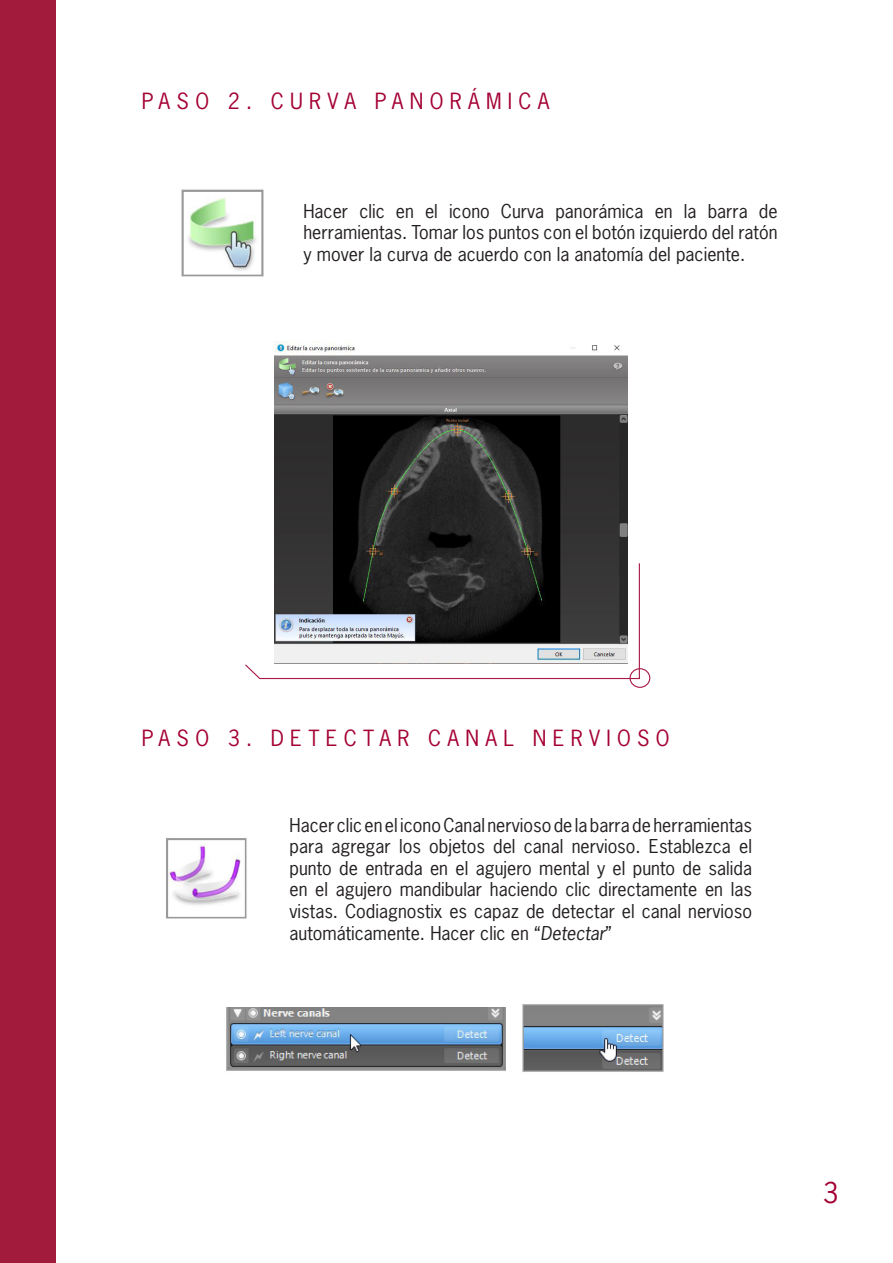
<style>
.page{position:relative;width:893px;height:1263px;background:#fff}
.page>*{position:absolute;margin:0;border:0;box-sizing:border-box;transform-origin:0 0}
.t1{font:27px "News Gothic Std";color:#a40133}
.t2{font:21px "News Gothic Std";letter-spacing:.3em;color:#a40133}
.t3{font:18px/21.6px "News Gothic Std";color:#231f20;text-align:justify}
.s1{font-style:italic}
</style>
<div class="page">
<div style="left:0;top:0;width:55px;height:1263px;background:#a21b3d"></div>
<img style="left:274px;top:341px;width:353px;height:221px">
<svg style="left:245px;top:562px;width:395px;height:118px"></svg>
<div style="left:629px;top:668px;width:21px;height:20px;border:1px solid #a81946;border-radius:50%"></div>
<img style="left:181px;top:189px;width:82px;height:88px">
<img style="left:165px;top:838px;width:82px;height:81px">
<img style="left:226px;top:1008px;width:280px;height:63px">
<img style="left:522px;top:1004px;width:142px;height:68px">
<p class="t2" style="left:142px;top:87px;width:409px">PASO 2. CURVA PANORÁMICA</p>
<p class="t3" style="left:303px;top:200px;width:476px">Hacer clic en el icono Curva panorámica en la barra de herramientas. Tomar los puntos con el botón izquierdo del ratón y mover la curva de acuerdo con la anatomía del paciente.</p>
<p class="t2" style="left:142px;top:725px;width:529px">PASO 3. DETECTAR CANAL NERVIOSO</p>
<p class="t3" style="left:290px;top:814px;width:464px">Hacer clic en el icono Canal nervioso de la barra de herramientas para agregar los objetos del canal nervioso. Establezca el punto de entrada en el agujero mental y el punto de salida en el agujero mandibular haciendo clic directamente en las vistas. Codiagnostix es capaz de detectar el canal nervioso automáticamente. Hacer clic en “<span class="s1">Detectar</span>”</p>
<p class="t1" style="left:823px;top:1175px;width:17px">3</p>
</div>
